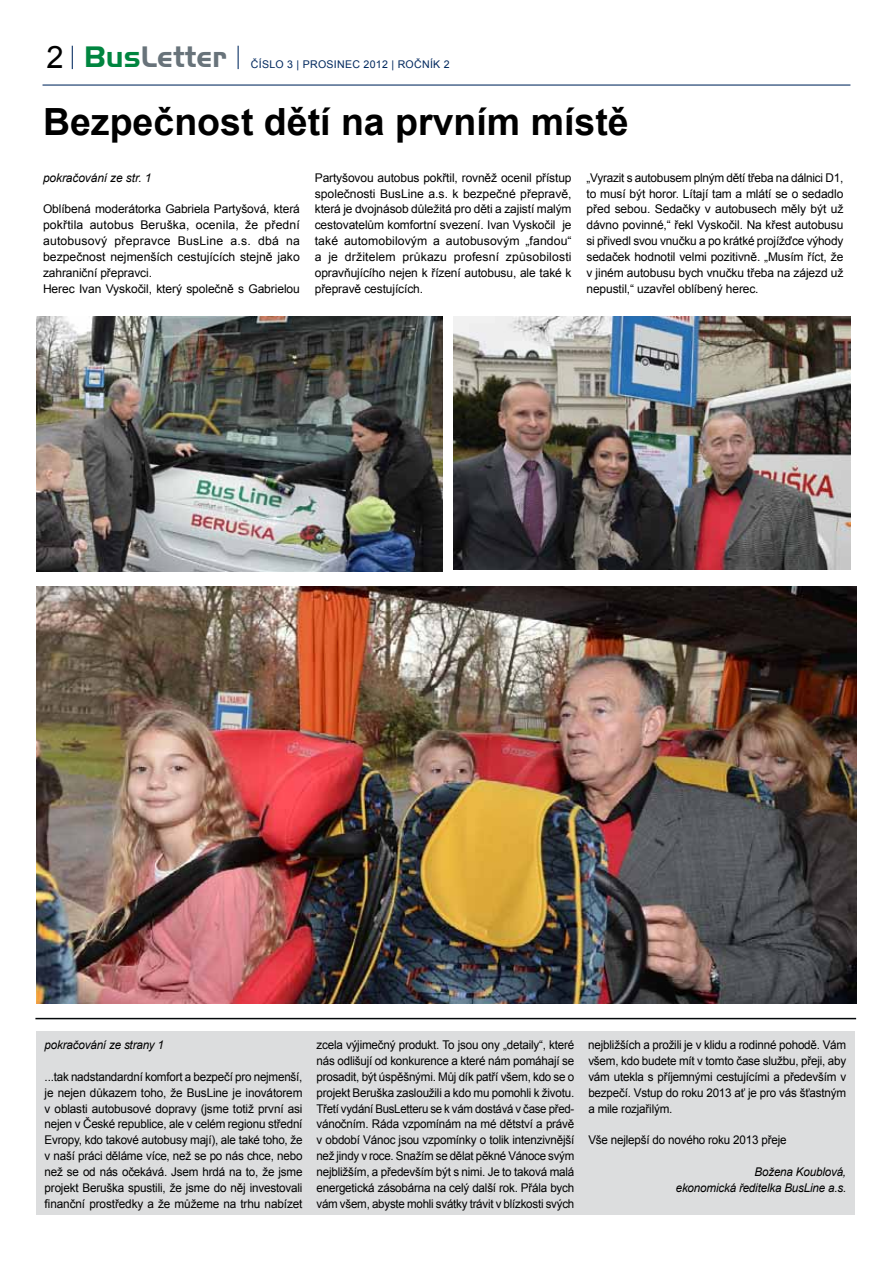
<style>
.page{position:relative;width:893px;height:1263px;background:#fff}
.page>*{position:absolute;margin:0;border:0;box-sizing:border-box;transform-origin:0 0}
.t1{font:700 37.5px "Arial";color:#000}
.t2{font:700 30.9px "Handel Gothic DOT";color:#68737a}
.t3{font:12px/15.9px "Arial";letter-spacing:-.01em;color:#000;text-align:justify}
.t4{font:italic 12px/15.9px "Arial";letter-spacing:-.015em;color:#000;text-align:right}
.t5{font:10.65px "Arial";letter-spacing:.025em;color:#00285e}
.s1{font-family:"Arial";font-weight:400;color:#000}
.s2{color:#00853f}
</style>
<div class="page">
<svg style="left:238px;top:46px;width:1px;height:23px"></svg>
<svg style="left:72px;top:46px;width:1px;height:23px"></svg>
<hr style="left:43px;top:85px;width:807px;height:1px;background:#00285e">
<img style="left:37px;top:317px;width:405px;height:254px">
<img style="left:37px;top:586px;width:819px;height:417px">
<div style="left:36px;top:1031px;width:819px;height:184px;background:#dcddde"></div>
<img style="left:454px;top:317px;width:396px;height:253px">
<hr style="left:35px;top:1018px;width:821px;height:1px;background:#04080a">
<h2 class="t2" style="left:47px;top:40px;width:181px"><span class="s1">2</span> <span class="s2">Bus</span>Letter</h2>
<p class="t5" style="left:251px;top:57px;width:200px">ČÍSLO 3 | PROSINEC 2012 | ROČNÍK 2</p>
<h1 class="t1" style="left:43px;top:96px;width:587px">Bezpečnost dětí na prvním místě</h1>
<p class="t4" style="left:43px;top:170px;width:110px">pokračování ze str. 1</p>
<p class="t3" style="left:43px;top:201px;width:258px;text-align:left">Oblíbená moderátorka Gabriela Partyšová, která pokřtila autobus Beruška, ocenila, že přední autobusový přepravce BusLine a.s. dbá na bezpečnost nejmenších cestujících stejně jako zahraniční přepravci.<br>Herec Ivan Vyskočil, který společně s Gabrielou</p>
<p class="t3" style="left:315px;top:170px;width:258px">Partyšovou autobus pokřtil, rovněž ocenil přístup společnosti BusLine a.s. k bezpečné přepravě, která je dvojnásob důležitá pro děti a zajistí malým cestovatelům komfortní svezení. Ivan Vyskočil je také automobilovým a autobusovým „fandou“ a je držitelem průkazu profesní způsobilosti opravňujícího nejen k řízení autobusu, ale také k přepravě cestujících.</p>
<p class="t3" style="left:586px;top:170px;width:258px">„Vyrazit s autobusem plným dětí třeba na dálnici D1, to musí být horor. Lítají tam a mlátí se o sedadlo před sebou. Sedačky v autobusech měly být už dávno povinné,“ řekl Vyskočil. Na křest autobusu si přivedl svou vnučku a po krátké projížďce výhody sedaček hodnotil velmi pozitivně. „Musím říct, že v jiném autobusu bych vnučku třeba na zájezd už nepustil,“ uzavřel oblíbený herec.</p>
<p class="t4" style="left:45px;top:1037px;width:121px">pokračování ze strany 1</p>
<p class="t3" style="left:45px;top:1068px;width:259px">...tak nadstandardní komfort a bezpečí pro nejmenší, je nejen důkazem toho, že BusLine je inovátorem v oblasti autobusové dopravy (jsme totiž první asi nejen v České republice, ale v celém regionu střední Evropy, kdo takové autobusy mají), ale také toho, že v naší práci děláme více, než se po nás chce, nebo než se od nás očekává. Jsem hrdá na to, že jsme projekt Beruška spustili, že jsme do něj investovali finanční prostředky a že můžeme na trhu nabízet</p>
<p class="t3" style="left:316px;top:1037px;width:259px">zcela výjimečný produkt. To jsou ony „detaily“, které nás odlišují od konkurence a které nám pomáhají se prosadit, být úspěšnými. Můj dík patří všem, kdo se o projekt Beruška zasloužili a kdo mu pomohli k životu.<br>Třetí vydání BusLetteru se k vám dostává v čase před&shy;vánočním. Ráda vzpomínám na mé dětství a právě v období Vánoc jsou vzpomínky o tolik intenzivnější než jindy v roce. Snažím se dělat pěkné Vánoce svým nejbližším, a především být s nimi. Je to taková malá energetická zásobárna na celý další rok. Přála bych vám všem, abyste mohli svátky trávit v blízkosti svých</p>
<p class="t3" style="left:588px;top:1037px;width:259px">nejbližších a prožili je v klidu a rodinné pohodě. Vám všem, kdo budete mít v tomto čase službu, přeji, aby vám utekla s příjemnými cestujícími a především v bezpečí. Vstup do roku 2013 ať je pro vás šťastným a mile rozjařilým.</p>
<p class="t3" style="left:588px;top:1132px;width:200px">Vše nejlepší do nového roku 2013 přeje</p>
<p class="t4" style="left:676px;top:1164px;width:172px">Božena Koublová,<br>ekonomická ředitelka BusLine a.s.</p>
</div>
